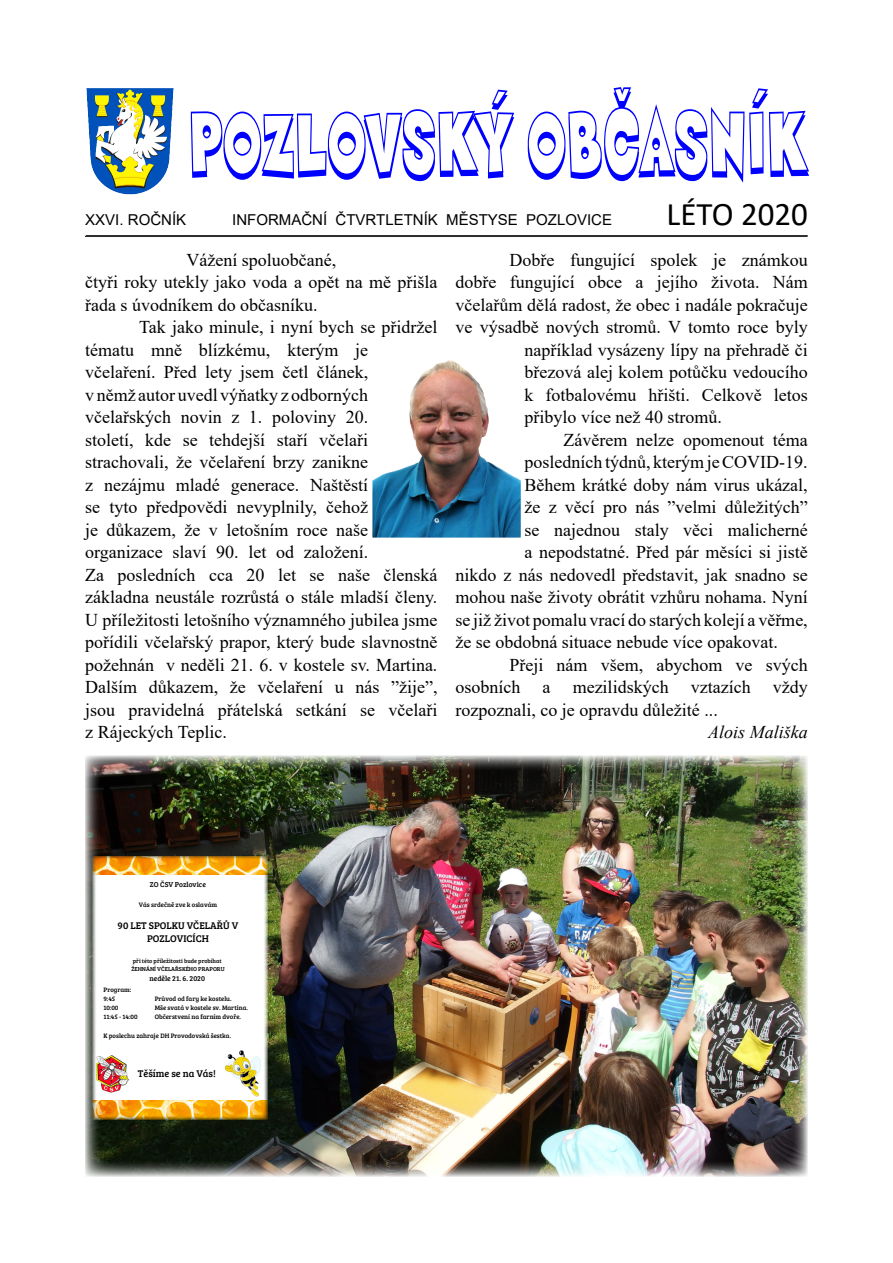
<style>
.page{position:relative;width:893px;height:1263px;background:#fff}
.page>*{position:absolute;margin:0;border:0;box-sizing:border-box;transform-origin:0 0}
.t1{font:88.8px "Sneakerhead BTN Shadow";color:#00f;scale:.62 1}
.t2{font:33px "Calibri";color:#000}
.t3{font:18px/22.5px "Times New Roman";color:#000}
.t4{font:italic 18px "Times New Roman";color:#000}
.t5{font:15px "Arial";color:#000}
.t6{font:10.05px/13.8px "Bree Serif";color:#000;text-align:center}
.t7{font:7.35px "Bree Serif";color:#000}
.t8{font:6.6px/9px "Bree Serif";color:#000}
.t9{font:6px/8.2px "Bree Serif";color:#000}
</style>
<div class="page">
<svg style="left:85px;top:235px;width:723px;height:2px"></svg>
<img style="left:86px;top:88px;width:88px;height:107px">
<img style="left:372px;top:360px;width:148px;height:177px">
<img style="left:85px;top:756px;width:723px;height:421px">
<div style="left:93px;top:856px;width:175px;height:263px;background:#fff"></div>
<img style="left:93px;top:1101px;width:175px;height:18px">
<img style="left:93px;top:856px;width:175px;height:18px">
<svg style="left:225px;top:1050px;width:36px;height:46px"></svg>
<img style="left:93px;top:1054px;width:36px;height:39px">
<h1 class="t1" style="left:188px;top:87px;width:1000px">POZLOVSKÝ OBČASNÍK</h1>
<p class="t5" style="left:85px;top:210px;width:102px">XXVI. ROČNÍK</p>
<p class="t5" style="left:232px;top:210px;width:381px">INFORMAČNÍ ČTVRTLETNÍK MĚSTYSE POZLOVICE</p>
<h2 class="t2" style="left:667px;top:191px;width:143px">LÉTO 2020</h2>
<p class="t3" style="left:85px;top:248px;width:354px;text-indent:101px">Vážení spoluobčané,<br>čtyři roky utekly jako voda a opět na mě přišla řada s úvodníkem do občasníku.</p>
<p class="t3" style="left:85px;top:315px;width:354px;text-indent:54px">Tak jako minule, i nyní bych se přidržel tématu mně blízkému, kterým je včelaření. Před lety jsem četl článek,<br>v němž autor uvedl výňatky z odborných včelařských novin z 1. poloviny 20.<br>století, kde se tehdejší staří včelaři strachovali, že včelaření brzy zanikne<br>z nezájmu mladé generace. Naštěstí<br>se tyto předpovědi nevyplnily, čehož<br>je důkazem, že v letošním roce naše organizace slaví 90. let od založení.<br>Za posledních cca 20 let se naše členská základna neustále rozrůstá o stále mladší členy.<br>U příležitosti letošního významného jubilea jsme pořídili včelařský prapor, který bude slavnostně požehnán v neděli 21. 6. v kostele sv. Martina.<br>Dalším důkazem, že včelaření u nás ”žije”, jsou pravidelná přátelská setkání se včelaři z Rájeckých Teplic.</p>
<p class="t3" style="left:509px;top:248px;width:300px">Dobře fungující spolek je známkou</p>
<p class="t3" style="left:455px;top:270px;width:354px">dobře fungující obce a jejího života. Nám</p>
<p class="t3" style="left:455px;top:293px;width:354px">včelařům dělá radost, že obec i nadále pokračuje</p>
<p class="t3" style="left:455px;top:315px;width:354px">ve výsadbě nových stromů. V tomto roce byly</p>
<p class="t3" style="left:524px;top:338px;width:285px">například vysázeny lípy na přehradě či</p>
<p class="t3" style="left:524px;top:360px;width:285px">březová alej kolem potůčku vedoucího</p>
<p class="t3" style="left:524px;top:383px;width:285px">k fotbalovému hřišti. Celkově letos</p>
<p class="t3" style="left:524px;top:405px;width:199px">přibylo více než 40 stromů.</p>
<p class="t3" style="left:563px;top:428px;width:246px">Závěrem nelze opomenout téma</p>
<p class="t3" style="left:524px;top:450px;width:285px">posledních týdnů, kterým je COVID-19.</p>
<p class="t3" style="left:524px;top:473px;width:285px">Během krátké doby nám virus ukázal,</p>
<p class="t3" style="left:524px;top:495px;width:285px">že z věcí pro nás ”velmi důležitých”</p>
<p class="t3" style="left:524px;top:518px;width:285px">se najednou staly věci malicherné</p>
<p class="t3" style="left:524px;top:540px;width:285px">a nepodstatné. Před pár měsíci si jistě</p>
<p class="t3" style="left:455px;top:563px;width:354px">nikdo z nás nedovedl představit, jak snadno se</p>
<p class="t3" style="left:455px;top:585px;width:354px">mohou naše životy obrátit vzhůru nohama. Nyní</p>
<p class="t3" style="left:455px;top:608px;width:354px">se již život pomalu vrací do starých kolejí a věřme,</p>
<p class="t3" style="left:455px;top:630px;width:324px">že se obdobná situace nebude více opakovat.</p>
<p class="t3" style="left:509px;top:653px;width:300px">Přeji nám všem, abychom ve svých</p>
<p class="t3" style="left:455px;top:675px;width:354px">osobních a mezilidských vztazích vždy</p>
<p class="t3" style="left:455px;top:698px;width:264px">rozpoznali, co je opravdu důležité ...</p>
<p class="t4" style="left:708px;top:720px;width:101px">Alois Mališka</p>
<p class="t7" style="left:150px;top:879px;width:57px">ZO ČSV Pozlovice</p>
<p class="t8" style="left:139px;top:899px;width:80px">Vás srdečně zve k oslavám</p>
<p class="t6" style="left:118px;top:918px;width:122px">90 LET SPOLKU VČELAŘŮ V<br>POZLOVICÍCH</p>
<p class="t9" style="left:131px;top:956px;width:95px">při této příležitosti bude probíhat<br>ŽEHNÁNÍ VČELAŘSKÉHO PRAPORU</p>
<p class="t7" style="left:149px;top:973px;width:57px">neděle 21. 6. 2020</p>
<p class="t8" style="left:103px;top:985px;width:29px">Program:</p>
<p class="t8" style="left:155px;top:994px;width:95px">Průvod od fary ke kostelu.<br>Mše svatá v kostele sv. Martina.<br>Občerstvení na farním dvoře.</p>
<p class="t8" style="left:103px;top:1030px;width:129px">K poslechu zahraje DH Provodovská šestka.</p>
<p class="t6" style="left:138px;top:1066px;width:79px">Těšíme se na Vás!</p>
<p class="t8" style="left:103px;top:993px;width:36px">9:45<br>10:00<br>11:45 - 14:00</p>
</div>
